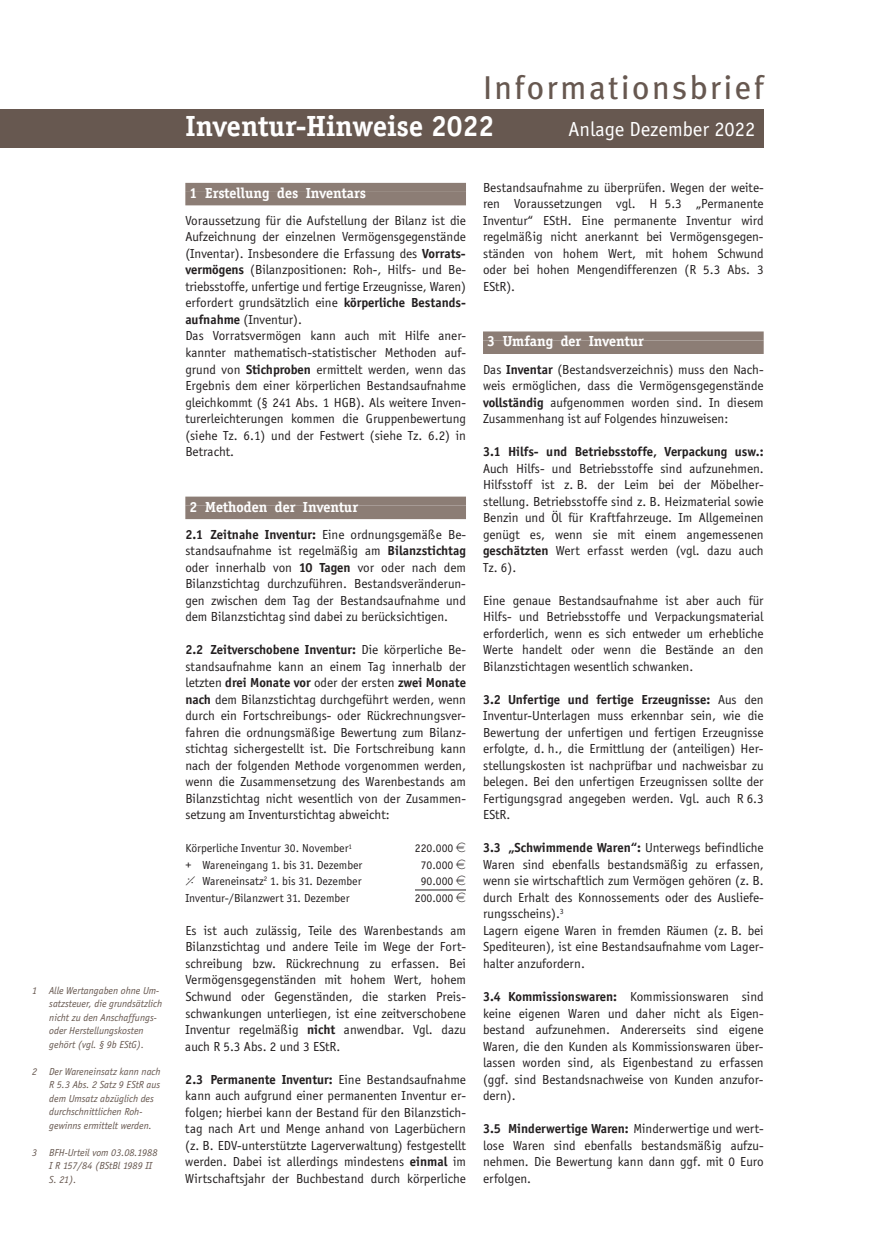
<style>
.page{position:relative;width:881px;height:1256px;background:#fff}
.page>*{position:absolute;margin:0;border:0;box-sizing:border-box;transform-origin:0 0}
.t1{font:33px "Meta Plus";letter-spacing:.075em;color:#675850}
.t2{font:700 30px "Officina Serif";letter-spacing:.005em;color:#fff}
.t3{font:21px "Officina Sans";color:#fff}
.t4{font:700 15px "Officina Serif";color:#fff}
.t5{font:13.5px/16.5px "Officina Sans";color:#231f20;text-align:justify}
.t6{font:700 13.5px "Officina Sans";color:#231f20}
.t7{font:12px "Officina Sans";color:#231f20}
.t8{font:italic 10.5px/13.5px "Officina Sans";color:#675850}
.s1{font-weight:700}
.s2{font-family:"Eurofont"}
.s3{font-family:"European Pi Two"}
</style>
<div class="page">
<div style="left:185px;top:183px;width:281px;height:9px;background:#8c7d75"></div>
<div style="left:185px;top:192px;width:281px;height:13px;background:#8c7d75"></div>
<div style="left:185px;top:496px;width:281px;height:9px;background:#8c7d75"></div>
<div style="left:185px;top:505px;width:281px;height:14px;background:#8c7d75"></div>
<hr style="left:415px;top:889px;width:51px;height:1px;background:#231f20">
<div style="left:483px;top:331px;width:281px;height:9px;background:#8c7d75"></div>
<div style="left:483px;top:340px;width:281px;height:14px;background:#8c7d75"></div>
<div style="left:0;top:110px;width:764px;height:38px;background:#675850"></div>
<p class="t8" style="left:49px;top:984px;width:114px;text-indent:-17px">1 Alle Wertangaben ohne Um&shy;satzsteuer, die grundsätzlich nicht zu den Anschaffungs&shy;oder Herstellungskosten gehört (vgl. § 9b EStG).</p>
<p class="t8" style="left:49px;top:1065px;width:113px;text-indent:-17px">2 Der Wareneinsatz kann nach<br>R 5.3 Abs. 2 Satz 9 EStR aus dem Umsatz abzüglich des durchschnittlichen Roh&shy;gewinns ermittelt werden.</p>
<p class="t8" style="left:49px;top:1146px;width:110px;text-indent:-17px">3 BFH-Urteil vom 03.08.1988<br>I R 157/84 (BStBl 1989 II<br>S. 21).</p>
<h1 class="t1" style="left:483px;top:68px;width:282px">Informationsbrief</h1>
<h2 class="t2" style="left:185px;top:115px;width:310px">Inventur-Hinweise 2022</h2>
<h3 class="t3" style="left:569px;top:121px;width:188px">Anlage Dezember 2022</h3>
<p class="t4" style="left:190px;top:187px;width:178px">1 Erstellung des Inventars</p>
<p class="t5" style="left:185px;top:213px;width:282px;text-align:left">Voraussetzung für die Aufstellung der Bilanz ist die Aufzeichnung der einzelnen Vermögensgegenstände (Inventar). Insbesondere die Erfassung des <span class="s1">Vorrats&shy;vermögens</span> (Bilanzpositionen: Roh-, Hilfs- und Be&shy;triebsstoffe, unfertige und fertige Erzeugnisse, Waren) erfordert grundsätzlich eine <span class="s1">körperliche Bestands&shy;aufnahme</span> (Inventur).<br>Das Vorratsvermögen kann auch mit Hilfe aner&shy;kannter mathematisch-statistischer Methoden auf&shy;grund von <span class="s1">Stichproben</span> ermittelt werden, wenn das Ergebnis dem einer körperlichen Bestandsaufnahme gleichkommt (§ 241 Abs. 1 HGB). Als weitere Inven&shy;turerleichterungen kommen die Gruppenbewertung (siehe Tz. 6.1) und der Festwert (siehe Tz. 6.2) in Betracht.</p>
<p class="t4" style="left:190px;top:500px;width:170px">2 Methoden der Inventur</p>
<p class="t5" style="left:185px;top:527px;width:282px"><span class="s1">2.1 Zeitnahe Inventur:</span> Eine ordnungsgemäße Be&shy;standsaufnahme ist regelmäßig am <span class="s1">Bilanzstichtag </span>oder innerhalb von <span class="s1">10 Tagen</span> vor oder nach dem Bilanzstichtag durchzuführen. Bestandsveränderun&shy;gen zwischen dem Tag der Bestandsaufnahme und dem Bilanzstichtag sind dabei zu berücksichtigen.</p>
<p class="t5" style="left:185px;top:642px;width:282px"><span class="s1">2.2 Zeitverschobene Inventur:</span> Die körperliche Be&shy;standsaufnahme kann an einem Tag innerhalb der letzten <span class="s1">drei Monate vor</span> oder der ersten <span class="s1">zwei Monate nach</span> dem Bilanzstichtag durchgeführt werden, wenn durch ein Fortschreibungs- oder Rückrechnungsver&shy;fahren die ordnungsmäßige Bewertung zum Bilanz&shy;stichtag sichergestellt ist. Die Fortschreibung kann nach der folgenden Methode vorgenommen werden, wenn die Zusammensetzung des Warenbestands am Bilanzstichtag nicht wesentlich von der Zusammen&shy;setzung am Inventurstichtag abweicht:</p>
<p class="t7" style="left:185px;top:843px;width:168px">Körperliche Inventur 30. November<sup>1</sup></p>
<p class="t7" style="left:415px;top:843px;width:53px">220.000 <span class="s2">i</span></p>
<p class="t7" style="left:185px;top:860px;width:179px">+ Wareneingang 1. bis 31. Dezember</p>
<p class="t7" style="left:421px;top:860px;width:47px">70.000 <span class="s2">i</span></p>
<p class="t7" style="left:185px;top:876px;width:178px"><span class="s3">-</span> Wareneinsatz<sup>2</sup> 1. bis 31. Dezember</p>
<p class="t7" style="left:421px;top:876px;width:47px">90.000 <span class="s2">i</span></p>
<p class="t7" style="left:185px;top:893px;width:166px">Inventur-/Bilanzwert 31. Dezember</p>
<p class="t7" style="left:415px;top:893px;width:53px">200.000 <span class="s2">i</span></p>
<p class="t5" style="left:185px;top:923px;width:282px">Es ist auch zulässig, Teile des Warenbestands am Bilanzstichtag und andere Teile im Wege der Fort&shy;schreibung bzw. Rückrechnung zu erfassen. Bei Vermögensgegenständen mit hohem Wert, hohem Schwund oder Gegenständen, die starken Preis&shy;schwankungen unterliegen, ist eine zeitverschobene Inventur regelmäßig <span class="s1">nicht</span> anwendbar. Vgl. dazu auch R 5.3 Abs. 2 und 3 EStR.</p>
<p class="t5" style="left:185px;top:1071px;width:282px"><span class="s1">2.3 Permanente Inventur:</span> Eine Bestandsaufnahme kann auch aufgrund einer permanenten Inventur er&shy;folgen; hierbei kann der Bestand für den Bilanzstich&shy;tag nach Art und Menge anhand von Lagerbüchern (z. B. EDV-unterstützte Lagerverwaltung) festgestellt werden. Dabei ist allerdings mindestens <span class="s1">einmal</span> im Wirtschaftsjahr der Buchbestand durch körperliche</p>
<p class="t5" style="left:483px;top:180px;width:282px">Bestandsaufnahme zu überprüfen. Wegen der weite&shy;ren Voraussetzungen vgl. H 5.3 „Permanente Inventur“ EStH. Eine permanente Inventur wird regelmäßig nicht anerkannt bei Vermögensgegen&shy;ständen von hohem Wert, mit hohem Schwund oder bei hohen Mengendifferenzen (R 5.3 Abs. 3<br>EStR).</p>
<p class="t4" style="left:487px;top:335px;width:158px">3 Umfang der Inventur</p>
<p class="t5" style="left:483px;top:362px;width:282px">Das <span class="s1">Inventar</span> (Bestandsverzeichnis) muss den Nach&shy;weis ermöglichen, dass die Vermögensgegenstände <span class="s1">vollständig</span> aufgenommen worden sind. In diesem Zusammenhang ist auf Folgendes hinzuweisen:</p>
<p class="t6" style="left:483px;top:446px;width:282px">3.1 Hilfs- und Betriebsstoffe, Verpackung usw.:</p>
<p class="t5" style="left:483px;top:461px;width:282px">Auch Hilfs- und Betriebsstoffe sind aufzunehmen.<br>Hilfsstoff ist z. B. der Leim bei der Möbelher&shy;stellung. Betriebsstoffe sind z. B. Heizmaterial sowie Benzin und Öl für Kraftfahrzeuge. Im Allgemeinen genügt es, wenn sie mit einem angemessenen <span class="s1">geschätzten</span> Wert erfasst werden (vgl. dazu auch Tz. 6).</p>
<p class="t5" style="left:483px;top:593px;width:282px">Eine genaue Bestandsaufnahme ist aber auch für Hilfs- und Betriebsstoffe und Verpackungsmaterial erforderlich, wenn es sich entweder um erhebliche Werte handelt oder wenn die Bestände an den Bilanzstichtagen wesentlich schwanken.</p>
<p class="t5" style="left:483px;top:692px;width:282px"><span class="s1">3.2 Unfertige und fertige Erzeugnisse:</span> Aus den Inventur-Unterlagen muss erkennbar sein, wie die Bewertung der unfertigen und fertigen Erzeugnisse erfolgte, d. h., die Ermittlung der (anteiligen) Her&shy;stellungskosten ist nachprüfbar und nachweisbar zu belegen. Bei den unfertigen Erzeugnissen sollte der Fertigungsgrad angegeben werden. Vgl. auch R 6.3<br>EStR.</p>
<p class="t5" style="left:483px;top:840px;width:282px;text-align:left"><span class="s1">3.3 „Schwimmende Waren“:</span> Unterwegs befindliche Waren sind ebenfalls bestandsmäßig zu erfassen, wenn sie wirtschaftlich zum Vermögen gehören (z. B. durch Erhalt des Konnossements oder des Ausliefe&shy;rungsscheins).<sup>3<br></sup>Lagern eigene Waren in fremden Räumen (z. B. bei Spediteuren), ist eine Bestandsaufnahme vom Lager&shy;halter anzufordern.</p>
<p class="t5" style="left:483px;top:989px;width:282px"><span class="s1">3.4 Kommissionswaren:</span> Kommissionswaren sind keine eigenen Waren und daher nicht als Eigen&shy;bestand aufzunehmen. Andererseits sind eigene Waren, die den Kunden als Kommissionswaren über&shy;lassen worden sind, als Eigenbestand zu erfassen (ggf. sind Bestandsnachweise von Kunden anzufor&shy;dern).</p>
<p class="t5" style="left:483px;top:1121px;width:282px"><span class="s1">3.5 Minderwertige Waren:</span> Minderwertige und wert&shy;lose Waren sind ebenfalls bestandsmäßig aufzu&shy;nehmen. Die Bewertung kann dann ggf. mit 0 Euro erfolgen.</p>
</div>
